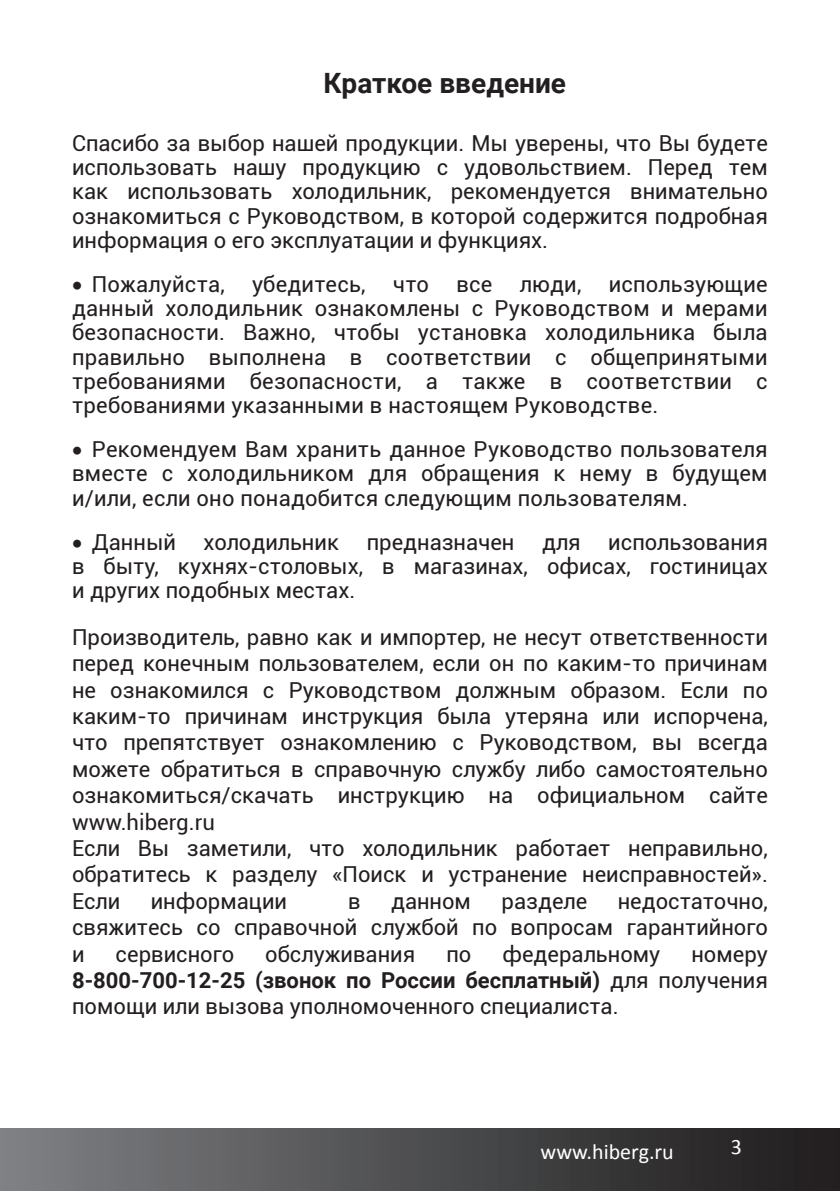
<style>
.page{position:relative;width:840px;height:1191px;background:#fff}
.page>*{position:absolute;margin:0;border:0;box-sizing:border-box;transform-origin:0 0}
.t1{font:700 28px "Roboto";color:#231f20}
.t2{font:22px/26.4px "Roboto";color:#231f20;text-align:justify}
.t3{font:22px "Calibri";color:#fff}
.s1{font-weight:700}
</style>
<div class="page">
<div style="left:0;top:1128px;width:839px;height:63px;background:linear-gradient(to right,#7e8184,#1e1b1c)"></div>
<p class="t1" style="left:323px;top:63px;width:244px">Краткое введение</p>
<p class="t2" style="left:72px;top:130px;width:697px;line-height:24.2px">Спасибо за выбор нашей продукции. Мы уверены, что Вы будете использовать нашу продукцию с удовольствием. Перед тем как использовать холодильник, рекомендуется внимательно ознакомиться с Руководством, в которой содержится подробная информация о его эксплуатации и функциях.</p>
<p class="t2" style="left:72px;top:271px;width:696px;line-height:24.2px">• Пожалуйста, убедитесь, что все люди, использующие данный холодильник ознакомлены с Руководством и мерами безопасности. Важно, чтобы установка холодильника была правильно выполнена в соответствии с общепринятыми требованиями безопасности, а также в соответствии с требованиями указанными в настоящем Руководстве.</p>
<p class="t2" style="left:72px;top:436px;width:696px;line-height:24.2px">• Рекомендуем Вам хранить данное Руководство пользователя вместе с холодильником для обращения к нему в будущем и/или, если оно понадобится следующим пользователям.</p>
<p class="t2" style="left:72px;top:528px;width:105px">• Данный</p>
<p class="t2" style="left:203px;top:528px;width:137px">холодильник</p>
<p class="t2" style="left:366px;top:528px;width:149px">предназначен</p>
<p class="t2" style="left:541px;top:528px;width:40px">для</p>
<p class="t2" style="left:72px;top:529px;width:697px;line-height:24.2px;text-indent:536px">использования в быту, кухнях-столовых, в магазинах, офисах, гостиницах и других подобных местах.</p>
<p class="t2" style="left:72px;top:623px;width:697px;text-align:left">Производитель, равно как и импортер, не несут ответственности перед конечным пользователем, если он по каким-то причинам не ознакомился с Руководством должным образом. Если по каким-то причинам инструкция была утеряна или испорчена, что препятствует ознакомлению с Руководством, вы всегда можете обратиться в справочную службу либо самостоятельно ознакомиться/скачать инструкцию на официальном сайте www.hiberg.ru<br>Если Вы заметили, что холодильник работает неправильно, обратитесь к разделу «Поиск и устранение неисправностей».<br>Если</p>
<p class="t2" style="left:151px;top:887px;width:138px">информации</p>
<p class="t2" style="left:348px;top:887px;width:14px">в</p>
<p class="t2" style="left:391px;top:887px;width:81px">данном</p>
<p class="t2" style="left:501px;top:887px;width:87px">разделе</p>
<p class="t2" style="left:72px;top:887px;width:697px;text-indent:545px">недостаточно, свяжитесь со справочной службой по вопросам гарантийного и</p>
<p class="t2" style="left:116px;top:939px;width:120px">сервисного</p>
<p class="t2" style="left:265px;top:939px;width:151px">обслуживания</p>
<p class="t2" style="left:446px;top:939px;width:26px">по</p>
<p class="t2" style="left:502px;top:939px;width:159px">федеральному</p>
<p class="t2" style="left:72px;top:939px;width:697px;text-indent:619px">номеру <span class="s1">8-800-700-12-25 (звонок по России бесплатный)</span> для получения помощи или вызова уполномоченного специалиста.</p>
<p class="t3" style="left:540px;top:1137px;width:135px">www.hiberg.ru</p>
<p class="t3" style="left:730px;top:1133px;width:13px">3</p>
</div>
